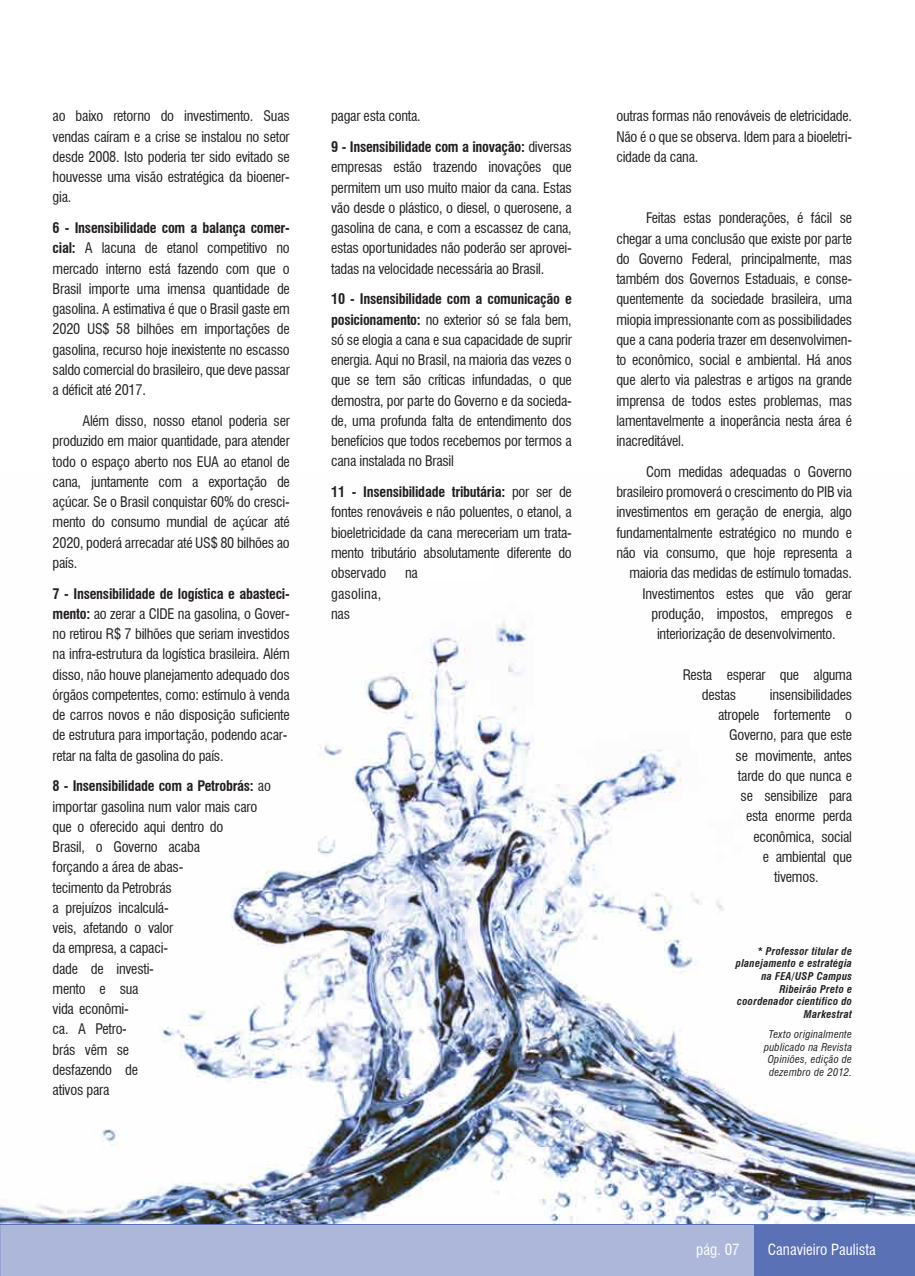
<style>
.page{position:relative;width:915px;height:1276px;background:#fff}
.page>*{position:absolute;margin:0;border:0;box-sizing:border-box;transform-origin:0 0}
.t1{font:condensed 15px "Swiss 721 BT";color:#fff}
.t2{font:condensed 14.25px/20.2px "Swiss 721 BT";letter-spacing:-.015em;color:#231f20;text-align:justify}
.t3{font:700 condensed 14.25px/30.8px "Swiss 721 BT";letter-spacing:-.015em;color:#231f20}
.t4{font:condensed 14.25px/20.2px "Swiss 721 BT";letter-spacing:.015em;color:#231f20}
.t5{font:italic 700 condensed 10.5px/12.6px "Swiss 721 BT";letter-spacing:.025em;color:#231f20;text-align:right}
.t6{font:italic condensed 10.5px/12.6px "Swiss 721 BT";letter-spacing:.025em;color:#231f20;text-align:center}
.s1{font-weight:700}
.s2{font-weight:400}
</style>
<div class="page">
<img style="left:0;top:622px;width:914px;height:603px">
<div style="left:0;top:1225px;width:914px;height:51px;background:#5b71b6"></div>
<div style="left:0;top:1225px;width:753px;height:51px;background:#acb7da"></div>
<hr style="left:0;top:1225px;width:1px;height:51px;background:#fff">
<p class="t2" style="left:53px;top:106px;width:239px">ao baixo retorno do investimento. Suas vendas caíram e a crise se instalou no setor desde 2008. Isto poderia ter sido evitado se houvesse uma visão estratégica da bioener&shy;gia.</p>
<p class="t2" style="left:53px;top:218px;width:239px"><span class="s1">6 - Insensibilidade com a balança comer&shy;cial:</span> A lacuna de etanol competitivo no mercado interno está fazendo com que o Brasil importe uma imensa quantidade de gasolina. A estimativa é que o Brasil gaste em 2020 US$ 58 bilhões em importações de gasolina, recurso hoje inexistente no escasso saldo comercial do brasileiro, que deve passar a déficit até 2017.</p>
<p class="t2" style="left:53px;top:411px;width:239px;text-indent:30px">Além disso, nosso etanol poderia ser produzido em maior quantidade, para atender todo o espaço aberto nos EUA ao etanol de cana, juntamente com a exportação de açúcar. Se o Brasil conquistar 60% do cresci&shy;mento do consumo mundial de açúcar até 2020, poderá arrecadar até US$ 80 bilhões ao país.</p>
<p class="t2" style="left:53px;top:583px;width:238px;text-align:left"><span class="s1">7 - Insensibilidade de logística e abasteci&shy;mento:</span> ao zerar a CIDE na gasolina, o Gover&shy;no retirou R$ 7 bilhões que seriam investidos na infra-estrutura da logística brasileira. Além disso, não houve planejamento adequado dos órgãos competentes, como: estímulo à venda de carros novos e não disposição suficiente de estrutura para importação, podendo acar&shy;retar na falta de gasolina do país.</p>
<p class="t2" style="left:53px;top:776px;width:220px;text-align:left"><span class="s1">8 - Insensibilidade com a Petrobrás:</span> ao importar gasolina num valor mais caro que o oferecido aqui dentro do<br>Brasil, o Governo acaba<br>forçando a área de abas-<br>tecimento da Petrobrás<br>a prejuízos incalculá-<br>veis, afetando o valor<br>da empresa, a capaci-<br>dade de investi-<br>mento e sua<br>vida econômi-<br>ca. A Petro-<br>brás vêm se<br>desfazendo de<br>ativos para</p>
<p class="t3" style="left:331px;top:101px;width:242px"><span class="s2">pagar esta conta.<br></span>9 - Insensibilidade com a inovação: <span class="s2">diversas</span></p>
<p class="t2" style="left:331px;top:157px;width:242px">empresas estão trazendo inovações que permitem um uso muito maior da cana. Estas vão desde o plástico, o diesel, o querosene, a gasolina de cana, e com a escassez de cana, estas oportunidades não poderão ser aprovei&shy;tadas na velocidade necessária ao Brasil.</p>
<p class="t2" style="left:331px;top:289px;width:242px"><span class="s1">10 - Insensibilidade com a comunicação e posicionamento:</span> no exterior só se fala bem, só se elogia a cana e sua capacidade de suprir energia. Aqui no Brasil, na maioria das vezes o que se tem são críticas infundadas, o que demostra, por parte do Governo e da socieda&shy;de, uma profunda falta de entendimento dos benefícios que todos recebemos por termos a cana instalada no Brasil</p>
<p class="t2" style="left:331px;top:482px;width:242px"><span class="s1">11 - Insensibilidade tributária:</span> por ser de fontes renováveis e não poluentes, o etanol, a bioeletricidade da cana mereceriam um trata&shy;mento tributário absolutamente diferente do observado</p>
<p class="t2" style="left:405px;top:563px;width:14px">na</p>
<p class="t4" style="left:331px;top:583px;width:52px">gasolina, nas</p>
<p class="t2" style="left:616px;top:106px;width:237px">outras formas não renováveis de eletricidade.<br>Não é o que se observa. Idem para a bioeletri&shy;cidade da cana.</p>
<p class="t2" style="left:616px;top:208px;width:237px;text-indent:30px">Feitas estas ponderações, é fácil se chegar a uma conclusão que existe por parte do Governo Federal, principalmente, mas também dos Governos Estaduais, e conse&shy;quentemente da sociedade brasileira, uma miopia impressionante com as possibilidades que a cana poderia trazer em desenvolvimen&shy;to econômico, social e ambiental. Há anos que alerto via palestras e artigos na grande imprensa de todos estes problemas, mas lamentavelmente a inoperância nesta área é inacreditável.</p>
<p class="t2" style="left:646px;top:462px;width:207px">Com medidas adequadas o Governo</p>
<p class="t2" style="left:616px;top:482px;width:237px">brasileiro promoverá o crescimento do PIB via</p>
<p class="t2" style="left:616px;top:502px;width:237px">investimentos em geração de energia, algo</p>
<p class="t2" style="left:616px;top:522px;width:237px">fundamentalmente estratégico no mundo e</p>
<p class="t2" style="left:616px;top:543px;width:237px">não via consumo, que hoje representa a</p>
<p class="t2" style="left:629px;top:563px;width:224px">maioria das medidas de estímulo tomadas.</p>
<p class="t2" style="left:642px;top:583px;width:211px">Investimentos estes que vão gerar</p>
<p class="t2" style="left:651px;top:603px;width:202px">produção, impostos, empregos e</p>
<p class="t2" style="left:656px;top:624px;width:180px">interiorização de desenvolvimento.</p>
<p class="t2" style="left:701px;top:664px;width:152px;text-indent:-19px">Resta esperar que alguma destas</p>
<p class="t2" style="left:769px;top:684px;width:84px">insensibilidades</p>
<p class="t2" style="left:717px;top:704px;width:135px">atropele fortemente o</p>
<p class="t2" style="left:729px;top:725px;width:124px">Governo, para que este</p>
<p class="t2" style="left:735px;top:745px;width:118px">se movimente, antes</p>
<p class="t2" style="left:737px;top:765px;width:116px">tarde do que nunca e</p>
<p class="t2" style="left:740px;top:785px;width:113px">se sensibilize para</p>
<p class="t2" style="left:745px;top:806px;width:107px">esta enorme perda</p>
<p class="t2" style="left:753px;top:826px;width:100px">econômica, social</p>
<p class="t2" style="left:762px;top:846px;width:91px">e ambiental que</p>
<p class="t2" style="left:774px;top:866px;width:46px">tivemos.</p>
<p class="t5" style="left:735px;top:944px;width:118px">* Professor titular de planejamento e estratégia na FEA/USP Campus<br>Ribeirão Preto e coordenador científico do<br>Markestrat</p>
<p class="t6" style="left:763px;top:1028px;width:90px">Texto originalmente publicado na Revista<br>Opiniões, edição de dezembro de 2012.</p>
<p class="t1" style="left:696px;top:1240px;width:45px">pág. 07</p>
<p class="t1" style="left:767px;top:1240px;width:109px">Canavieiro Paulista</p>
</div>
